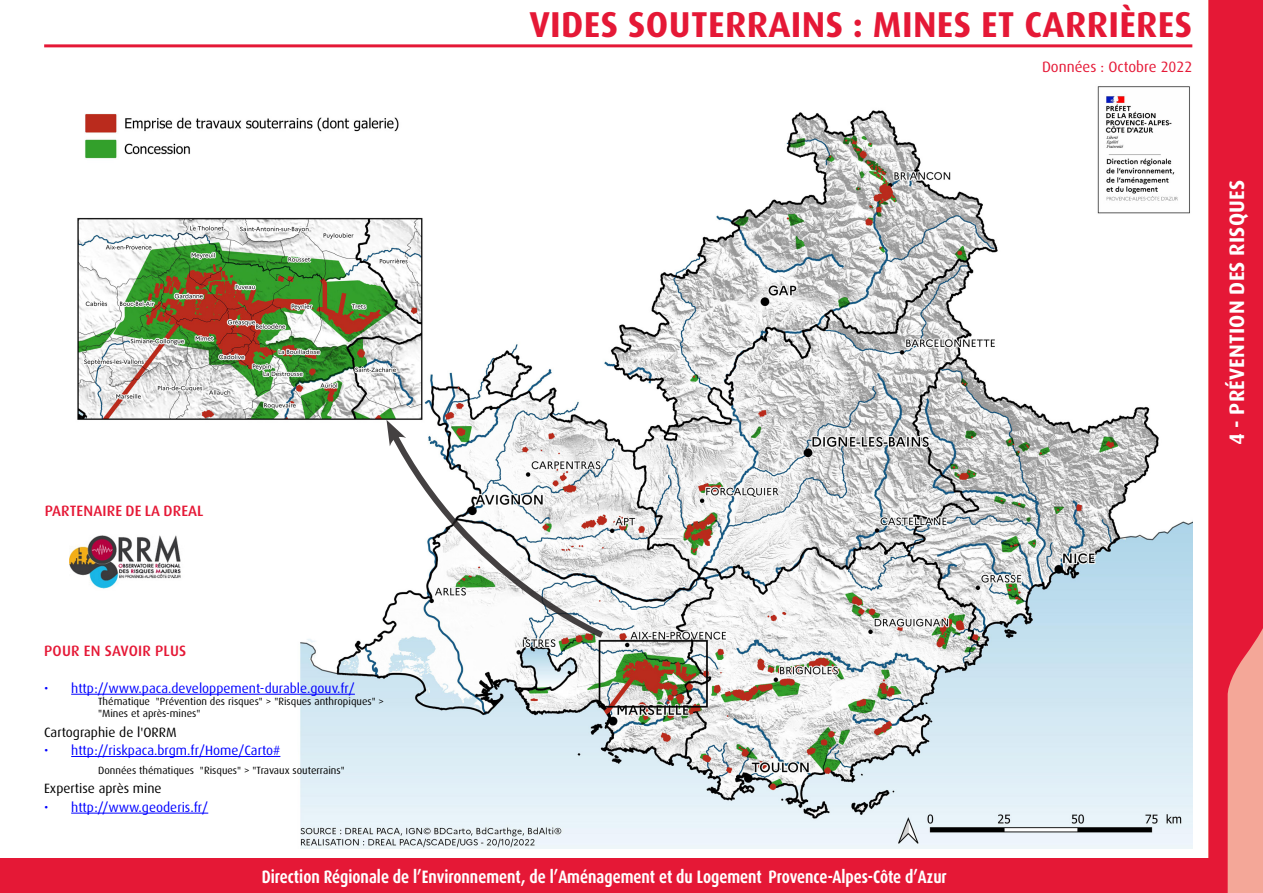
<style>
.page{position:relative;width:1263px;height:893px;background:#fff}
.page>*{position:absolute;margin:0;border:0;box-sizing:border-box;transform-origin:0 0}
.t1{font:700 36px "Dax OT";letter-spacing:.01em;color:#e51836}
.t2{font:700 21px "Dax OT";letter-spacing:.01em;color:#fff}
.t3{font:700 18px "Dax OT";color:#fff;scale:.81 1}
.t4{font:500 15px "Dax OT";letter-spacing:.01em;color:#e51836}
.t5{font:15px "Dax OT";color:#e51836}
.t6{font:13.5px "Dax OT";color:#00f}
.t7{font:13.5px "Dax OT";color:#000}
.t8{font:10.5px/12px "Dax OT";color:#000}
</style>
<div class="page">
<svg style="left:1208px;top:0;width:55px;height:893px;background:#e73147"></svg>
<div style="left:0;top:859px;width:1208px;height:34px;background:#e51836"></div>
<img style="left:71px;top:86px;width:1121px;height:762px">
<svg style="left:385px;top:425px;width:219px;height:216px"></svg>
<svg style="left:386px;top:420px;width:20px;height:26px"></svg>
<hr style="left:71px;top:694px;width:284px;height:1px;background:#00f">
<hr style="left:71px;top:756px;width:209px;height:1px;background:#00f">
<hr style="left:71px;top:813px;width:137px;height:1px;background:#00f">
<img style="left:69px;top:518px;width:123px;height:75px">
<hr style="left:44px;top:44px;width:1148px;height:3px;background:#e51836">
<p class="t4" style="left:45px;top:503px;width:160px">PARTENAIRE DE LA DREAL</p>
<p class="t1" style="left:529px;top:4px;width:664px">VIDES SOUTERRAINS : MINES ET CARRIÈRES</p>
<p class="t5" style="left:1042px;top:59px;width:152px">Données : Octobre 2022</p>
<p class="t2" style="left:1225px;top:445px;width:267px;rotate:-90deg">4 - PRÉVENTION DES RISQUES</p>
<p class="t4" style="left:44px;top:642px;width:143px">POUR EN SAVOIR PLUS</p>
<p class="t6" style="left:44px;top:681px;width:312px">• http://www.paca.developpement-durable.gouv.fr/</p>
<p class="t8" style="left:98px;top:695px;width:287px">Thématique "Prévention des risques" &gt; "Risques anthropiques" &gt; "Mines et après-mines"</p>
<p class="t7" style="left:44px;top:725px;width:134px">Cartographie de l'ORRM</p>
<p class="t6" style="left:44px;top:743px;width:238px">• http://riskpaca.brgm.fr/Home/Carto#</p>
<p class="t8" style="left:98px;top:764px;width:248px">Données thématiques "Risques" &gt; "Travaux souterrains"</p>
<p class="t7" style="left:44px;top:781px;width:119px">Expertise après mine</p>
<p class="t6" style="left:44px;top:800px;width:166px">• http://www.geoderis.fr/</p>
<p class="t3" style="left:262px;top:866px;width:847px">Direction Régionale de l’Environnement, de l’Aménagement et du Logement Provence-Alpes-Côte d’Azur</p>
</div>
